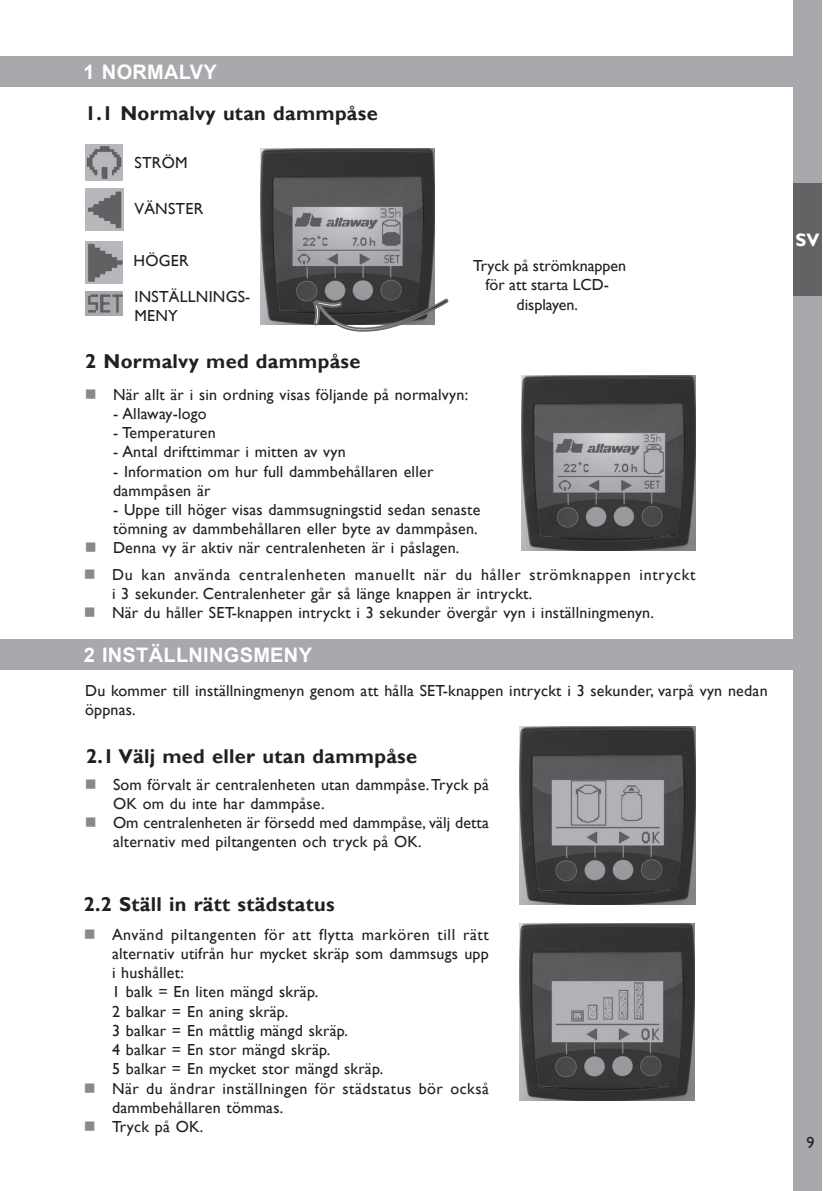
<style>
.page{position:relative;width:840px;height:1191px;background:#fff}
.page>*{position:absolute;margin:0;border:0;box-sizing:border-box;transform-origin:0 0}
.t1{font:700 20px "Gill Sans";letter-spacing:.015em;color:#231f20}
.t2{font:700 20px "Arial";letter-spacing:.015em;color:#fff}
.t3{font:700 18px "Gill Sans";color:#fff}
.t4{font:16px/19.2px "Gill Sans";letter-spacing:.015em;color:#231f20}
.t5{font:16px/19.2px "Gill Sans";letter-spacing:.045em;color:#231f20}
.s1{color:#87898c}
</style>
<div class="page">
<div style="left:792px;top:0;width:29px;height:1191px;background:#a8a9ad"></div>
<div style="left:0;top:57px;width:804px;height:30px;background:#a8a9ad"></div>
<div style="left:0;top:640px;width:797px;height:30px;background:#a8a9ad"></div>
<img style="left:260px;top:149px;width:174px;height:175px">
<img style="left:85px;top:145px;width:38px;height:36px">
<img style="left:85px;top:189px;width:38px;height:42px">
<img style="left:85px;top:241px;width:38px;height:42px">
<img style="left:85px;top:291px;width:38px;height:24px">
<svg style="left:311px;top:298px;width:138px;height:34px"></svg>
<img style="left:521px;top:375px;width:173px;height:175px">
<img style="left:519px;top:727px;width:175px;height:177px">
<img style="left:519px;top:923px;width:175px;height:177px">
<div style="left:792px;top:183px;width:29px;height:112px;background:#636366"></div>
<p class="t2" style="left:83px;top:59px;width:135px">1 NORMALVY</p>
<p class="t1" style="left:85px;top:101px;width:294px">1.1 Normalvy utan dammpåse</p>
<p class="t4" style="left:134px;top:153px;width:55px">STRÖM</p>
<p class="t4" style="left:134px;top:200px;width:70px">VÄNSTER</p>
<p class="t4" style="left:133px;top:251px;width:57px">HÖGER</p>
<p class="t4" style="left:134px;top:287px;width:117px">INSTÄLLNINGS-<br>MENY</p>
<p class="t4" style="left:472px;top:256px;width:154px;text-align:center">Tryck på strömknappen för att starta LCD&shy;displayen.</p>
<p class="t1" style="left:85px;top:349px;width:276px">2 Normalvy med dammpåse</p>
<p class="t4" style="left:85px;top:385px;width:385px"><span class="s1">■</span> När allt är i sin ordning visas följande på normalvyn:</p>
<p class="t4" style="left:113px;top:404px;width:95px">- Allaway-logo</p>
<p class="t4" style="left:113px;top:423px;width:104px">- Temperaturen</p>
<p class="t4" style="left:113px;top:443px;width:234px">- Antal drifttimmar i mitten av vyn</p>
<p class="t4" style="left:113px;top:462px;width:321px">- Information om hur full dammbehållaren eller dammpåsen är</p>
<p class="t4" style="left:113px;top:500px;width:369px">- Uppe till höger visas dammsugningstid sedan senaste tömning av dammbehållaren eller byte av dammpåsen.</p>
<p class="t4" style="left:85px;top:539px;width:376px"><span class="s1">■</span> Denna vy är aktiv när centralenheten är i påslagen.</p>
<p class="t5" style="left:112px;top:565px;width:584px;text-indent:-28px"><span class="s1">■</span> Du kan använda centralenheten manuellt när du håller strömknappen intryckt i 3 sekunder. Centralenheter går så länge knappen är intryckt.</p>
<p class="t4" style="left:84px;top:603px;width:571px"><span class="s1">■</span> När du håller SET-knappen intryckt i 3 sekunder övergår vyn i inställningmenyn.</p>
<p class="t2" style="left:84px;top:642px;width:230px">2 INSTÄLLNINGSMENY</p>
<p class="t4" style="left:85px;top:681px;width:683px">Du kommer till inställningmenyn genom att hålla SET-knappen intryckt i 3 sekunder, varpå vyn nedan öppnas.</p>
<p class="t1" style="left:86px;top:744px;width:332px">2.1 Välj med eller utan dammpåse</p>
<p class="t4" style="left:113px;top:775px;width:377px;text-indent:-28px"><span class="s1">■</span> Som förvalt är centralenheten utan dammpåse. Tryck på<br>OK om du inte har dammpåse.</p>
<p class="t4" style="left:113px;top:813px;width:377px;text-indent:-28px"><span class="s1">■</span> Om centralenheten är försedd med dammpåse, välj detta alternativ med piltangenten och tryck på OK.</p>
<p class="t1" style="left:84px;top:892px;width:252px">2.2 Ställ in rätt städstatus</p>
<p class="t4" style="left:112px;top:925px;width:378px;text-indent:-28px"><span class="s1">■</span> Använd piltangenten för att flytta markören till rätt alternativ utifrån hur mycket skräp som dammsugs upp i hushållet:<br>1 balk = En liten mängd skräp.<br>2 balkar = En aning skräp.<br>3 balkar = En måttlig mängd skräp.<br>4 balkar = En stor mängd skräp.<br>5 balkar = En mycket stor mängd skräp.</p>
<p class="t4" style="left:112px;top:1078px;width:378px;text-indent:-28px"><span class="s1">■</span> När du ändrar inställningen för städstatus bör också dammbehållaren tömmas.</p>
<p class="t4" style="left:84px;top:1117px;width:121px"><span class="s1">■</span> Tryck på OK.</p>
<p class="t3" style="left:795px;top:229px;width:26px">SV</p>
<p class="t4" style="left:805px;top:1133px;width:9px">9</p>
</div>
